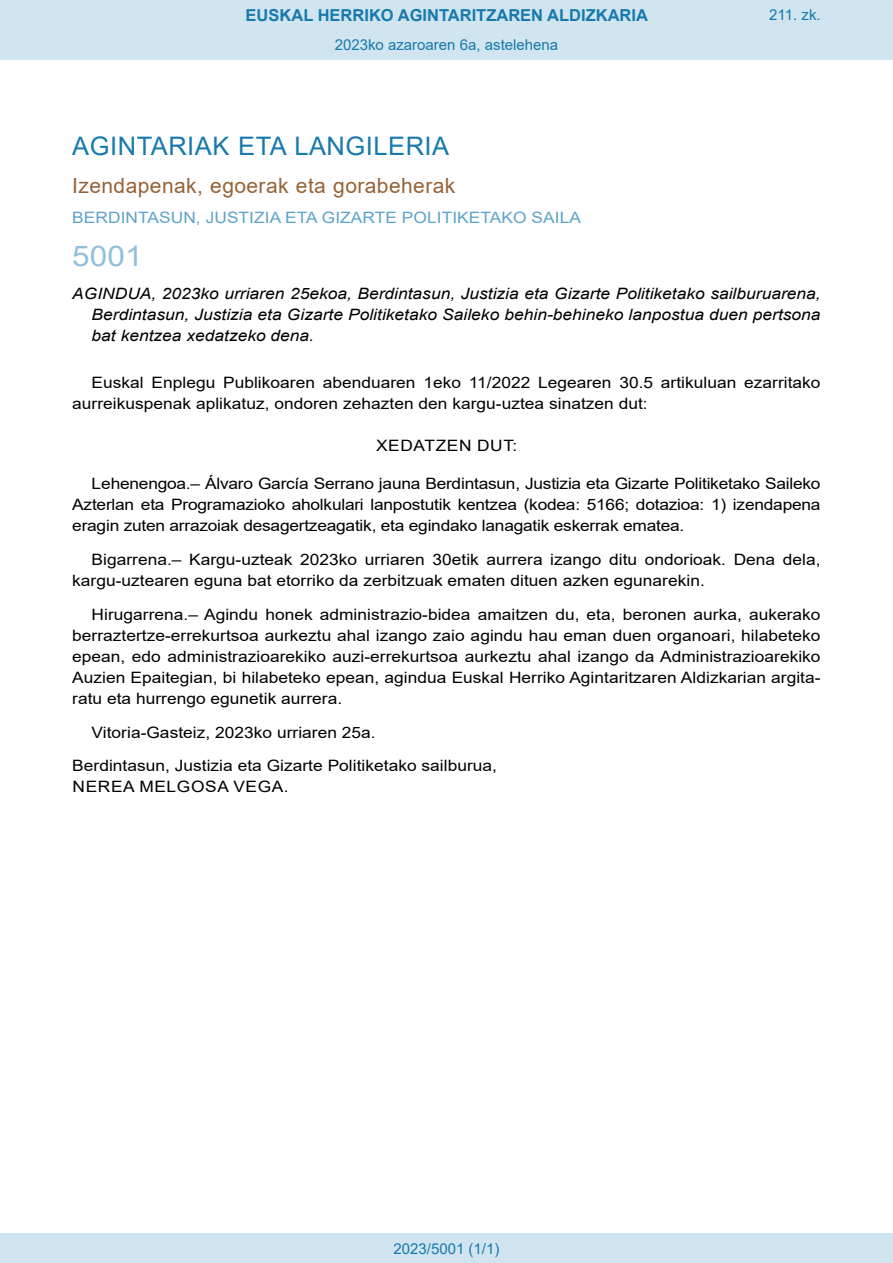
<style>
.page{position:relative;width:893px;height:1263px;background:#fff}
.page>*{position:absolute;margin:0;border:0;box-sizing:border-box;transform-origin:0 0}
.BOPVOrden{font:28.5px "Arial";color:#90c0db;scale:1.11 1}
.BOPVSeccion{font:25.5px "Arial";letter-spacing:.02em;color:#1879ad}
.BOPVSubseccion{font:21px "Arial";letter-spacing:.02em;color:#956338}
.t1{font:700 16.5px "Arial";color:#1879ad}
.BOPVDetalle{font:15.6px/21px "Arial";color:#000;scale:1.11 1}
.BOPVTitulo{font:italic 15.6px/21px "Arial";color:#000;text-align:justify;scale:1.11 1}
.BOPVFirmaPuesto{font:15.6px "Arial";color:#000;scale:1.11 1}
.BOPVOrganismo{font:15.6px "Arial";letter-spacing:.005em;color:#5ea4ca;scale:1.11 1}
.BOPVFirmaLugFec{font:15.6px "Arial";color:#000;scale:1.11 1}
.BOPVFirmaNombre{font:15.6px "Arial";letter-spacing:.035em;color:#000;scale:1.11 1}
.BOPVClave{font:15.6px "Arial";letter-spacing:.035em;color:#000;scale:1.11 1}
.Paginacion_Centro{font:15px "Arial";color:#1879ad}
</style>
<div class="page">
<div style="left:0;top:0;width:893px;height:60px;background:#d0e5f0"></div>
<div style="left:0;top:1233px;width:893px;height:30px;background:#d0e5f0"></div>
<p class="t1" style="left:246px;top:3px;width:404px">EUSKAL HERRIKO AGINTARITZAREN ALDIZKARIA</p>
<p class="Paginacion_Centro" style="left:335px;top:35px;width:225px">2023ko azaroaren 6a, astelehena</p>
<p class="Paginacion_Centro" style="left:769px;top:5px;width:53px">211. zk.</p>
<p class="BOPVSeccion" style="left:72px;top:128px;width:378px">AGINTARIAK ETA LANGILERIA</p>
<p class="BOPVSubseccion" style="left:72px;top:171px;width:385px">Izendapenak, egoerak eta gorabeherak</p>
<p class="BOPVOrganismo" style="left:72px;top:207px;width:460px">BERDINTASUN, JUSTIZIA ETA GIZARTE POLITIKETAKO SAILA</p>
<p class="BOPVOrden" style="left:72px;top:236px;width:65px">5001</p>
<p class="BOPVTitulo" style="left:92px;top:284px;width:658px;text-indent:-19px">AGINDUA, 2023ko urriaren 25ekoa, Berdintasun, Justizia eta Gizarte Politiketako sailburuarena, Berdintasun, Justizia eta Gizarte Politiketako Saileko behin-behineko lanpostua duen pertsona bat kentzea xedatzeko dena.</p>
<p class="BOPVDetalle" style="left:72px;top:372px;width:676px;text-indent:19px">Euskal Enplegu Publikoaren abenduaren 1eko 11/2022 Legearen 30.5 artikuluan ezarritako aurreikuspenak aplikatuz, ondoren zehazten den kargu-uztea sinatzen dut:</p>
<p class="BOPVClave" style="left:376px;top:435px;width:129px">XEDATZEN DUT:</p>
<p class="BOPVDetalle" style="left:72px;top:473px;width:676px;text-align:justify;text-indent:19px">Lehenengoa.– Álvaro García Serrano jauna Berdintasun, Justizia eta Gizarte Politiketako Saileko Azterlan eta Programazioko aholkulari lanpostutik kentzea (kodea: 5166; dotazioa: 1) izendapena eragin zuten arrazoiak desagertzeagatik, eta egindako lanagatik eskerrak ematea.</p>
<p class="BOPVDetalle" style="left:72px;top:549px;width:676px;text-indent:19px">Bigarrena.– Kargu-uzteak 2023ko urriaren 30etik aurrera izango ditu ondorioak. Dena dela, kargu-uztearen eguna bat etorriko da zerbitzuak ematen dituen azken egunarekin.</p>
<p class="BOPVDetalle" style="left:72px;top:604px;width:676px;text-align:justify;text-indent:19px">Hirugarrena.– Agindu honek administrazio-bidea amaitzen du, eta, beronen aurka, aukerako berraztertze-errekurtsoa aurkeztu ahal izango zaio agindu hau eman duen organoari, hilabeteko epean, edo administrazioarekiko auzi-errekurtsoa aurkeztu ahal izango da Administrazioarekiko Auzien Epaitegian, bi hilabeteko epean, agindua Euskal Herriko Agintaritzaren Aldizkarian argita&shy;ratu eta hurrengo egunetik aurrera.</p>
<p class="BOPVFirmaLugFec" style="left:92px;top:721px;width:257px">Vitoria-Gasteiz, 2023ko urriaren 25a.</p>
<p class="BOPVFirmaPuesto" style="left:72px;top:755px;width:384px">Berdintasun, Justizia eta Gizarte Politiketako sailburua,</p>
<p class="BOPVFirmaNombre" style="left:73px;top:776px;width:196px">NEREA MELGOSA VEGA.</p>
<p class="Paginacion_Centro" style="left:393px;top:1238px;width:107px">2023/5001 (1/1)</p>
</div>
